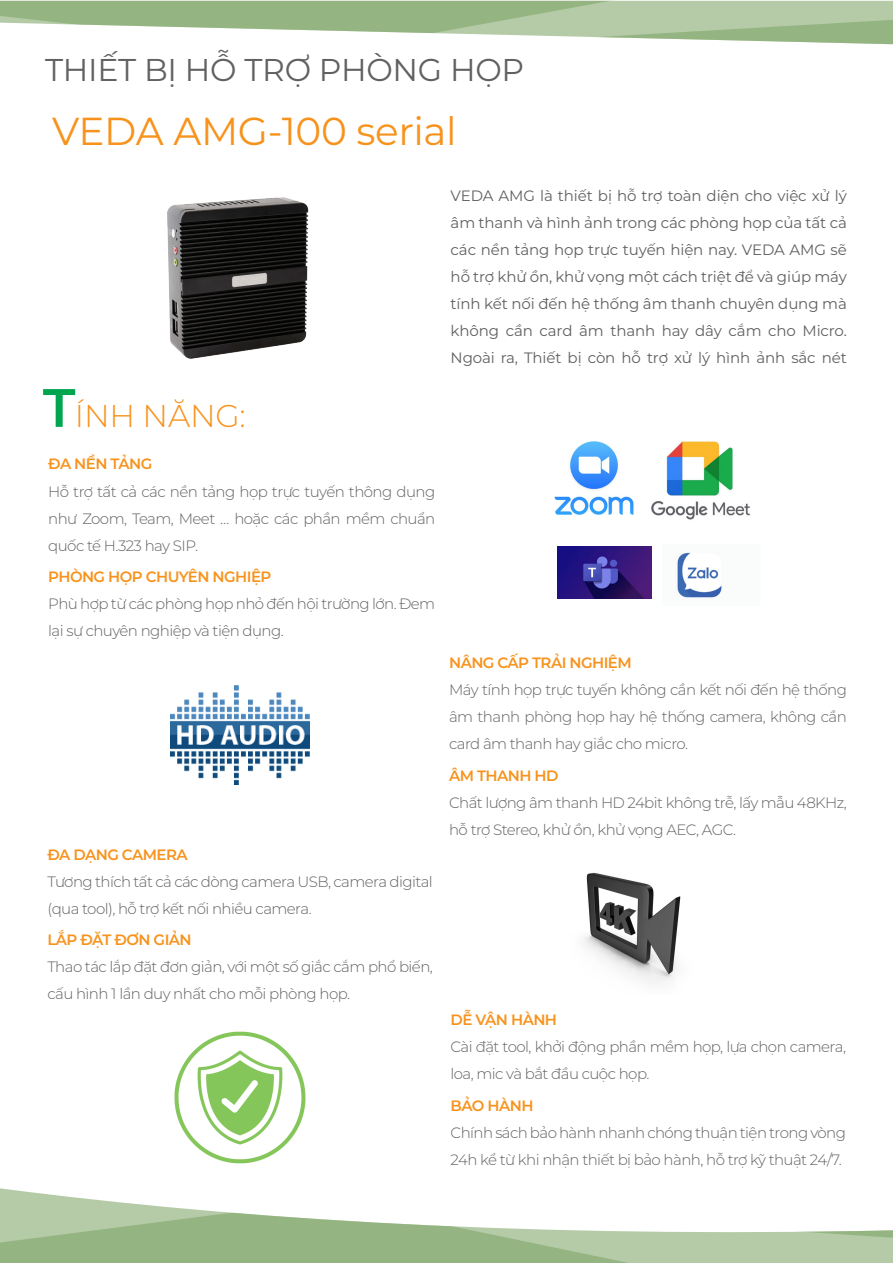
<style>
.page{position:relative;width:893px;height:1263px;background:#fff}
.page>*{position:absolute;margin:0;border:0;box-sizing:border-box;transform-origin:0 0}
.t1{font:39px "Montserrat";letter-spacing:-.01em;color:#f7931d}
.t2{font:31.5px "Montserrat";letter-spacing:-.01em;color:#606160}
.t3{font:300 31.5px "Montserrat";letter-spacing:-.01em;color:#f7931d}
.t4{font:300 15px/27px "Montserrat";letter-spacing:-.04em;color:#606160}
.t5{font:15px/27px "Montserrat";letter-spacing:-.01em;color:#606160;text-align:justify}
.t6{font:600 15px "Montserrat";letter-spacing:-.04em;color:#f7931d}
.s1{font-weight:600;font-size:54px;color:#00a54f}
</style>
<div class="page">
<img style="left:651px;top:441px;width:99px;height:79px">
<img style="left:174px;top:1031px;width:132px;height:133px">
<svg style="left:0;top:1px;width:893px;height:43px"></svg>
<svg style="left:0;top:1188px;width:328px;height:75px;fill:#94b481"></svg>
<svg style="left:328px;top:1219px;width:565px;height:44px"></svg>
<img style="left:170px;top:686px;width:140px;height:99px">
<img style="left:167px;top:197px;width:142px;height:162px">
<img style="left:554px;top:441px;width:80px;height:74px">
<img style="left:677px;top:552px;width:45px;height:46px">
<img style="left:557px;top:546px;width:94px;height:53px">
<img style="left:583px;top:872px;width:98px;height:111px">
<h2 class="t2" style="left:45px;top:49px;width:481px">THIẾT BỊ HỖ TRỢ PHÒNG HỌP</h2>
<h1 class="t1" style="left:52px;top:105px;width:406px">VEDA AMG-100 serial</h1>
<h2 class="t3" style="left:43px;top:394px;width:204px"><span class="s1">T</span>ÍNH NĂNG:</h2>
<p class="t6" style="left:48px;top:453px;width:106px">ĐA NỀN TẢNG</p>
<p class="t4" style="left:48px;top:477px;width:389px;text-align:justify">Hỗ trợ tất cả các nền tảng họp trực tuyến thông dụng như Zoom, Team, Meet … hoặc các phần mềm chuẩn quốc tế H.323 hay SIP.</p>
<p class="t6" style="left:48px;top:566px;width:225px">PHÒNG HỌP CHUYÊN NGHIỆP</p>
<p class="t4" style="left:48px;top:590px;width:388px">Phù hợp từ các phòng họp nhỏ đến hội trường lớn. Đem lại sự chuyên nghiệp và tiện dụng.</p>
<p class="t6" style="left:47px;top:844px;width:142px">ĐA DẠNG CAMERA</p>
<p class="t4" style="left:47px;top:867px;width:387px">Tương thích tất cả các dòng camera USB, camera digital (qua tool), hỗ trợ kết nối nhiều camera.</p>
<p class="t6" style="left:47px;top:929px;width:146px">LẮP ĐẶT ĐƠN GIẢN</p>
<p class="t4" style="left:47px;top:953px;width:387px">Thao tác lắp đặt đơn giản, với một số giắc cắm phổ biến, cấu hình 1 lần duy nhất cho mỗi phòng họp.</p>
<p class="t5" style="left:451px;top:182px;width:398px">VEDA AMG là thiết bị hỗ trợ toàn diện cho việc xử lý âm thanh và hình ảnh trong các phòng họp của tất cả các nền tảng họp trực tuyến hiện nay. VEDA AMG sẽ hỗ trợ khử ồn, khử vọng một cách triệt để và giúp máy tính kết nối đến hệ thống âm thanh chuyên dụng mà không cần card âm thanh hay dây cắm cho Micro.<br>Ngoài ra, Thiết bị còn hỗ trợ xử lý hình ảnh sắc nét</p>
<p class="t6" style="left:449px;top:652px;width:184px">NÂNG CẤP TRẢI NGHIỆM</p>
<p class="t4" style="left:449px;top:676px;width:399px;text-align:justify">Máy tính họp trực tuyến không cần kết nối đến hệ thống âm thanh phòng họp hay hệ thống camera, không cần card âm thanh hay giắc cho micro.</p>
<p class="t6" style="left:449px;top:765px;width:111px">ÂM THANH HD</p>
<p class="t4" style="left:449px;top:789px;width:399px">Chất lượng âm thanh HD 24bit không trễ, lấy mẫu 48KHz, hỗ trợ Stereo, khử ồn, khử vọng AEC, AGC.</p>
<p class="t6" style="left:451px;top:1009px;width:108px">DỄ VẬN HÀNH</p>
<p class="t4" style="left:451px;top:1033px;width:397px">Cài đặt tool, khởi động phần mềm họp, lựa chọn camera, loa, mic và bắt đầu cuộc họp.</p>
<p class="t6" style="left:451px;top:1095px;width:84px">BẢO HÀNH</p>
<p class="t4" style="left:451px;top:1118px;width:397px">Chính sách bảo hành nhanh chóng thuận tiện trong vòng<br>24h kể từ khi nhận thiết bị bảo hành, hỗ trợ kỹ thuật 24/7.</p>
</div>
